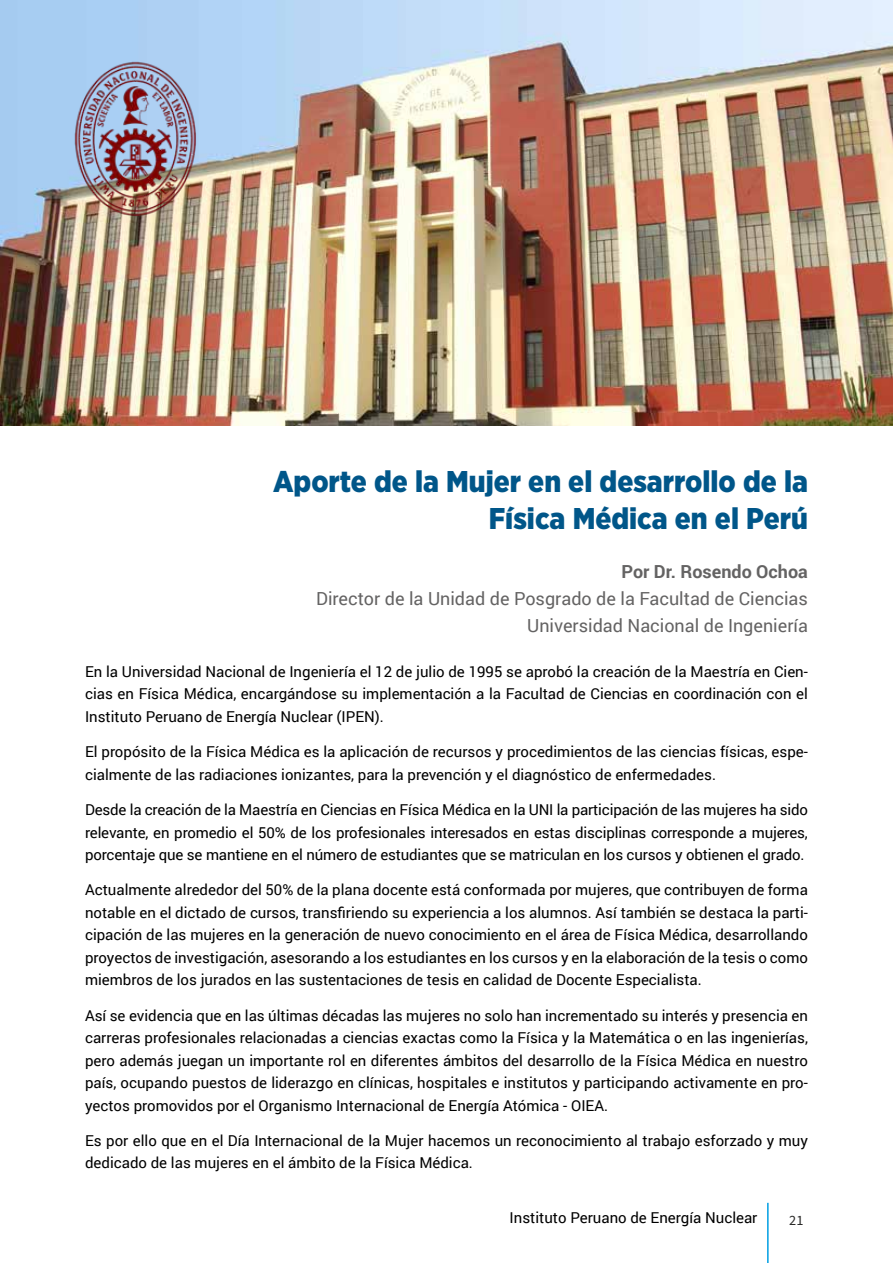
<style>
.page{position:relative;width:893px;height:1263px;background:#fff}
.page>*{position:absolute;margin:0;border:0;box-sizing:border-box;transform-origin:0 0}
.t1{font:900 30px/37.5px "Gotham Narrow";color:#005689;text-align:right}
.t2{font:18px/27px "Roboto";color:#646363;text-align:right}
.t3{font:700 18px "Roboto";color:#646363}
.t4{font:15px/22.5px "Roboto";color:#000;text-align:justify}
.t5{font:14.25px "Source Sans Pro";color:#282827}
</style>
<div class="page">
<img style="left:0;top:0;width:893px;height:425px">
<img style="left:70px;top:57px;width:128px;height:162px">
<hr style="left:767px;top:1203px;width:2px;height:60px;background:#009fe3">
<h1 class="t1" style="left:273px;top:462px;width:536px">Aporte de la Mujer en el desarrollo de la<br>Física Médica en el Perú</h1>
<p class="t3" style="left:621px;top:558px;width:188px">Por Dr. Rosendo Ochoa</p>
<p class="t2" style="left:316px;top:584px;width:493px">Director de la Unidad de Posgrado de la Facultad de Ciencias<br>Universidad Nacional de Ingeniería</p>
<p class="t4" style="left:85px;top:660px;width:724px">En la Universidad Nacional de Ingeniería el 12 de julio de 1995 se aprobó la creación de la Maestría en Cien&shy;cias en Física Médica, encargándose su implementación a la Facultad de Ciencias en coordinación con el Instituto Peruano de Energía Nuclear (IPEN).</p>
<p class="t4" style="left:85px;top:740px;width:724px">El propósito de la Física Médica es la aplicación de recursos y procedimientos de las ciencias físicas, espe&shy;cialmente de las radiaciones ionizantes, para la prevención y el diagnóstico de enfermedades.</p>
<p class="t4" style="left:85px;top:798px;width:724px">Desde la creación de la Maestría en Ciencias en Física Médica en la UNI la participación de las mujeres ha sido relevante, en promedio el 50% de los profesionales interesados en estas disciplinas corresponde a mujeres, porcentaje que se mantiene en el número de estudiantes que se matriculan en los cursos y obtienen el grado.</p>
<p class="t4" style="left:85px;top:878px;width:724px">Actualmente alrededor del 50% de la plana docente está conformada por mujeres, que contribuyen de forma notable en el dictado de cursos, transfiriendo su experiencia a los alumnos. Así también se destaca la parti&shy;cipación de las mujeres en la generación de nuevo conocimiento en el área de Física Médica, desarrollando proyectos de investigación, asesorando a los estudiantes en los cursos y en la elaboración de la tesis o como miembros de los jurados en las sustentaciones de tesis en calidad de Docente Especialista.</p>
<p class="t4" style="left:85px;top:1003px;width:724px">Así se evidencia que en las últimas décadas las mujeres no solo han incrementado su interés y presencia en carreras profesionales relacionadas a ciencias exactas como la Física y la Matemática o en las ingenierías, pero además juegan un importante rol en diferentes ámbitos del desarrollo de la Física Médica en nuestro país, ocupando puestos de liderazgo en clínicas, hospitales e institutos y participando activamente en pro&shy;yectos promovidos por el Organismo Internacional de Energía Atómica - OIEA.</p>
<p class="t4" style="left:85px;top:1128px;width:724px">Es por ello que en el Día Internacional de la Mujer hacemos un reconocimiento al trabajo esforzado y muy dedicado de las mujeres en el ámbito de la Física Médica.</p>
<p class="t4" style="left:510px;top:1206px;width:249px">Instituto Peruano de Energía Nuclear</p>
<p class="t5" style="left:789px;top:1211px;width:16px">21</p>
</div>
